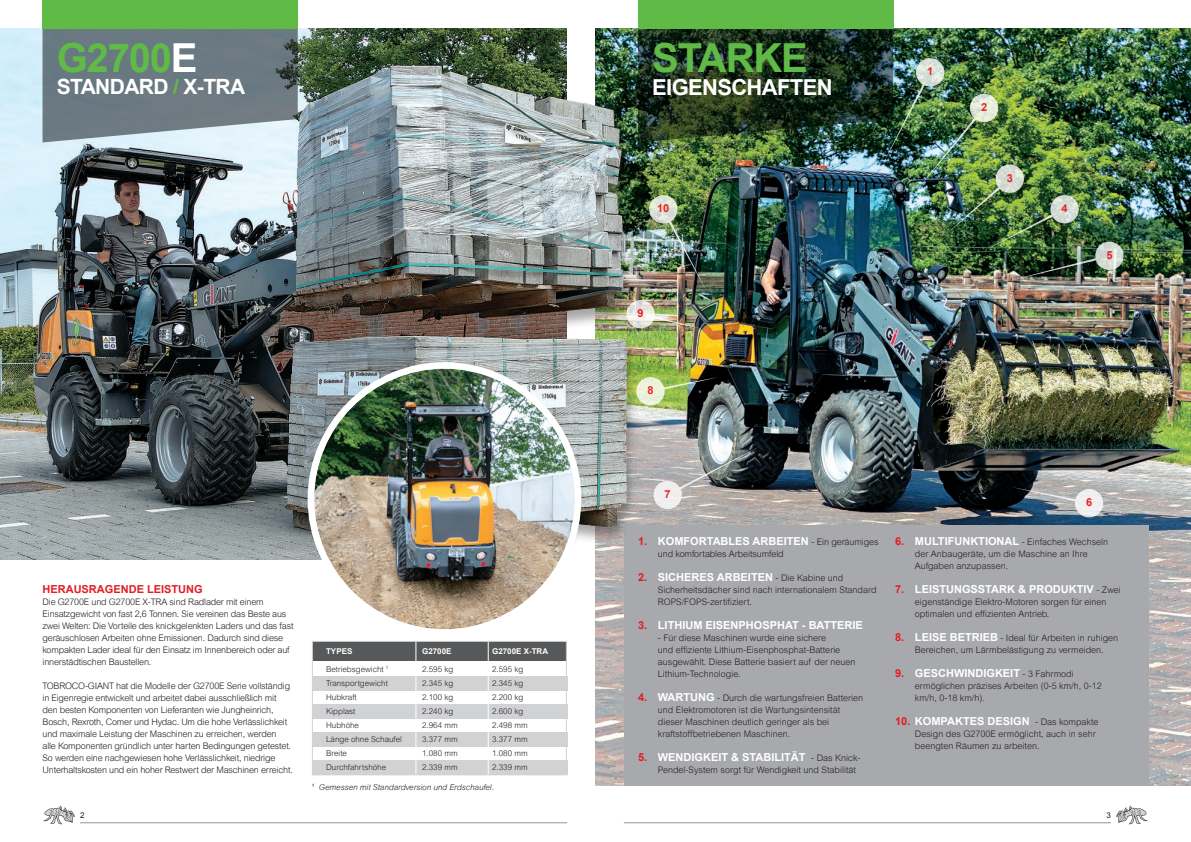
<style>
.page{position:relative;width:1191px;height:842px;background:#fff}
.page>*{position:absolute;margin:0;border:0;box-sizing:border-box;transform-origin:0 0}
.t1{font:700 40px "Arial";letter-spacing:-.03em;color:#60bb46}
.t2{font:700 22px "Arial";letter-spacing:-.03em;color:#fff}
.t3{font:700 21px "Arial";letter-spacing:-.03em;color:#fff}
.t4{font:700 11px "Arial";color:#fff}
.t5{font:700 11px "Arial";color:#e01e25}
.t6{font:700 11px "Arial";color:#ec2127}
.t7{font:300 9px/12px "Arial";letter-spacing:-.01em;color:#231f20}
.t8{font:300 8px "Arial";color:#231f20}
.t9{font:italic 300 8px "Arial";color:#231f20}
.t10{font:700 8px "Arial";color:#fff}
.t11{font:8px "Arial";color:#231f20}
.s1{color:#fff}
.s2{color:#60bb46}
.s3{color:#e01e25}
.s4{font-weight:300;font-size:9px;color:#231f20}
.s5{font-weight:700;font-size:11px;color:#e01e25}
.s6{font-weight:700;font-size:11px;color:#fff}
</style>
<div class="page">
<img style="left:595px;top:28px;width:596px;height:758px">
<img style="left:0;top:28px;width:640px;height:532px">
<svg style="left:43px;top:805px;width:32px;height:19px"></svg>
<svg style="left:1116px;top:805px;width:32px;height:19px"></svg>
<hr style="left:80px;top:822px;width:487px;height:1px;background:#939598">
<hr style="left:624px;top:822px;width:486px;height:1px;background:#939598">
<svg style="left:43px;top:28px;width:255px;height:114px;background:#76858c"></svg>
<div style="left:43px;top:0;width:255px;height:28px;background:#60bb46"></div>
<div style="left:624px;top:525px;width:524px;height:261px;background:#a8a9ad"></div>
<svg style="left:1011px;top:487px;width:93px;height:32px;background:#88949e"></svg>
<svg style="left:651px;top:445px;width:112px;height:66px;background:#9b9b9a"></svg>
<svg style="left:639px;top:376px;width:79px;height:31px;background:#889969"></svg>
<img style="left:625px;top:0;width:500px;height:330px">
<div style="left:566px;top:86px;width:73px;height:474px;background:#231f20;opacity:.4"></div>
<div style="left:312px;top:677px;width:255px;height:14px;background:#d1d2d4"></div>
<div style="left:312px;top:705px;width:255px;height:14px;background:#d1d2d4"></div>
<div style="left:312px;top:733px;width:255px;height:14px;background:#d1d2d4"></div>
<div style="left:312px;top:761px;width:255px;height:14px;background:#d1d2d4"></div>
<div style="left:312px;top:641px;width:255px;height:20px;background:#57585a"></div>
<hr style="left:415px;top:641px;width:1px;height:134px;background:#fff">
<hr style="left:488px;top:641px;width:1px;height:134px;background:#fff">
<div style="left:312px;top:641px;width:255px;height:134px;border:1px solid #d1d2d4"></div>
<div style="left:311px;top:365px;width:267px;height:267px;background:#fff;border-radius:50%"></div>
<img style="left:314px;top:369px;width:261px;height:260px;border-radius:130px">
<div style="left:307px;top:362px;width:274px;height:274px;border:7px solid #fff;border-radius:50%"></div>
<h1 class="t1" style="left:57px;top:31px;width:142px">G2700<span class="s1">E</span></h1>
<h3 class="t3" style="left:57px;top:72px;width:190px">STANDARD <span class="s2">/</span> X-TRA</h3>
<p class="t5" style="left:43px;top:582px;width:162px">HERAUSRAGENDE LEISTUNG</p>
<p class="t7" style="left:43px;top:596px;width:252px">Die G2700E und G2700E X-TRA sind Radlader mit einem Einsatzgewicht von fast 2,6 Tonnen. Sie vereinen das Beste aus zwei Welten: Die Vorteile des knickgelenkten Laders und das fast geräuschlosen Arbeiten ohne Emissionen. Dadurch sind diese kompakten Lader ideal für den Einsatz im Innenbereich oder auf innerstädtischen Baustellen.</p>
<p class="t7" style="left:43px;top:680px;width:252px">TOBROCO-GIANT hat die Modelle der G2700E Serie vollständig in Eigenregie entwickelt und arbeitet dabei ausschließlich mit den besten Komponenten von Lieferanten wie Jungheinrich, Bosch, Rexroth, Comer und Hydac. Um die hohe Verlässlichkeit und maximale Leistung der Maschinen zu erreichen, werden<br>alle Komponenten gründlich unter harten Bedingungen getestet.<br>So werden eine nachgewiesen hohe Verlässlichkeit, niedrige Unterhaltskosten und ein hoher Restwert der Maschinen erreicht.</p>
<p class="t10" style="left:326px;top:646px;width:28px">TYPES</p>
<p class="t10" style="left:422px;top:646px;width:31px">G2700E</p>
<p class="t10" style="left:492px;top:646px;width:58px">G2700E X-TRA</p>
<p class="t8" style="left:326px;top:664px;width:64px">Betriebsgewicht <sup>1</sup></p>
<p class="t8" style="left:422px;top:664px;width:33px">2.595 kg</p>
<p class="t8" style="left:492px;top:664px;width:33px">2.595 kg</p>
<p class="t8" style="left:326px;top:678px;width:63px">Transportgewicht</p>
<p class="t8" style="left:422px;top:678px;width:33px">2.345 kg</p>
<p class="t8" style="left:492px;top:678px;width:33px">2.345 kg</p>
<p class="t8" style="left:326px;top:692px;width:32px">Hubkraft</p>
<p class="t8" style="left:422px;top:692px;width:33px">2.100 kg</p>
<p class="t8" style="left:492px;top:692px;width:33px">2.200 kg</p>
<p class="t8" style="left:326px;top:706px;width:31px">Kipplast</p>
<p class="t8" style="left:422px;top:706px;width:33px">2.240 kg</p>
<p class="t8" style="left:492px;top:706px;width:33px">2.600 kg</p>
<p class="t8" style="left:326px;top:720px;width:34px">Hubhöhe</p>
<p class="t8" style="left:422px;top:720px;width:37px">2.964 mm</p>
<p class="t8" style="left:492px;top:720px;width:37px">2.498 mm</p>
<p class="t8" style="left:326px;top:734px;width:77px">Länge ohne Schaufel</p>
<p class="t8" style="left:422px;top:734px;width:37px">3.377 mm</p>
<p class="t8" style="left:492px;top:734px;width:37px">3.377 mm</p>
<p class="t8" style="left:326px;top:748px;width:22px">Breite</p>
<p class="t8" style="left:422px;top:748px;width:37px">1.080 mm</p>
<p class="t8" style="left:492px;top:748px;width:37px">1.080 mm</p>
<p class="t8" style="left:326px;top:762px;width:62px">Durchfahrtshöhe</p>
<p class="t8" style="left:422px;top:762px;width:37px">2.339 mm</p>
<p class="t8" style="left:492px;top:762px;width:37px">2.339 mm</p>
<p class="t9" style="left:312px;top:782px;width:183px"><sup>1</sup> Gemessen mit Standardversion und Erdschaufel.</p>
<h1 class="t1" style="left:652px;top:31px;width:157px">STARKE</h1>
<h2 class="t2" style="left:652px;top:72px;width:182px">EIGENSCHAFTEN</h2>
<p class="t6" style="left:657px;top:201px;width:14px">10</p>
<p class="t6" style="left:637px;top:306px;width:8px">9</p>
<p class="t6" style="left:647px;top:383px;width:8px">8</p>
<p class="t6" style="left:927px;top:64px;width:8px">1</p>
<p class="t6" style="left:981px;top:100px;width:8px">2</p>
<p class="t6" style="left:1006px;top:171px;width:8px">3</p>
<p class="t6" style="left:1061px;top:201px;width:8px">4</p>
<p class="t6" style="left:1106px;top:248px;width:8px">5</p>
<p class="t6" style="left:664px;top:487px;width:8px">7</p>
<p class="t4" style="left:638px;top:533px;width:242px"><span class="s3">1.</span> KOMFORTABLES ARBEITEN <span class="s4">- Ein geräumiges</span></p>
<p class="t7" style="left:658px;top:547px;width:127px">und komfortables Arbeitsumfeld</p>
<p class="t4" style="left:638px;top:569px;width:207px"><span class="s3">2.</span> SICHERES ARBEITEN <span class="s4">- Die Kabine und</span></p>
<p class="t7" style="left:658px;top:583px;width:220px">Sicherheitsdächer sind nach internationalem Standard<br>ROPS/FOPS-zertifiziert.</p>
<p class="t4" style="left:638px;top:617px;width:226px"><span class="s3">3.</span> LITHIUM EISENPHOSPHAT - BATTERIE</p>
<p class="t7" style="left:658px;top:631px;width:199px">- Für diese Maschinen wurde eine sichere<br>und effiziente Lithium-Eisenphosphat-Batterie ausgewählt. Diese Batterie basiert auf der neuen Lithium-Technologie.</p>
<p class="t7" style="left:658px;top:691px;width:207px;text-indent:-20px"><span class="s5">4.</span> <span class="s6">WARTUNG</span> - Durch die wartungsfreien Batterien und Elektromotoren ist die Wartungsintensität dieser Maschinen deutlich geringer als bei kraftstoffbetriebenen Maschinen.</p>
<p class="t4" style="left:638px;top:749px;width:224px"><span class="s3">5.</span> WENDIGKEIT &amp; STABILITÄT <span class="s4">- Das Knick-</span></p>
<p class="t7" style="left:658px;top:763px;width:200px">Pendel-System sorgt für Wendigkeit und Stabilität</p>
<p class="t6" style="left:1086px;top:495px;width:8px">6</p>
<p class="t7" style="left:915px;top:535px;width:195px;text-indent:-20px"><span class="s5">6.</span> <span class="s6">MULTIFUNKTIONAL</span> - Einfaches Wechseln der Anbaugeräte, um die Maschine an Ihre<br>Aufgaben anzupassen.</p>
<p class="t4" style="left:895px;top:581px;width:227px"><span class="s3">7.</span> LEISTUNGSSTARK &amp; PRODUKTIV <span class="s4">- Zwei</span></p>
<p class="t7" style="left:915px;top:595px;width:193px">eigenständige Elektro-Motoren sorgen für einen optimalen und effizienten Antrieb.</p>
<p class="t7" style="left:895px;top:631px;width:225px;text-align:center"><span class="s5">8.</span> <span class="s6">LEISE BETRIEB</span> - Ideal für Arbeiten in ruhigen<br>Bereichen, um Lärmbelästigung zu vermeiden.</p>
<p class="t4" style="left:895px;top:665px;width:180px"><span class="s3">9.</span> GESCHWINDIGKEIT <span class="s4">- 3 Fahrmodi</span></p>
<p class="t7" style="left:915px;top:679px;width:188px">ermöglichen präzises Arbeiten (0-5 km/h, 0-12 km/h, 0-18 km/h).</p>
<p class="t4" style="left:895px;top:713px;width:205px"><span class="s3">10.</span> KOMPAKTES DESIGN <span class="s4">- Das kompakte</span></p>
<p class="t7" style="left:915px;top:727px;width:182px">Design des G2700E ermöglicht, auch in sehr beengten Räumen zu arbeiten.</p>
<p class="t11" style="left:80px;top:810px;width:6px">2</p>
<p class="t11" style="left:1106px;top:810px;width:6px">3</p>
</div>
